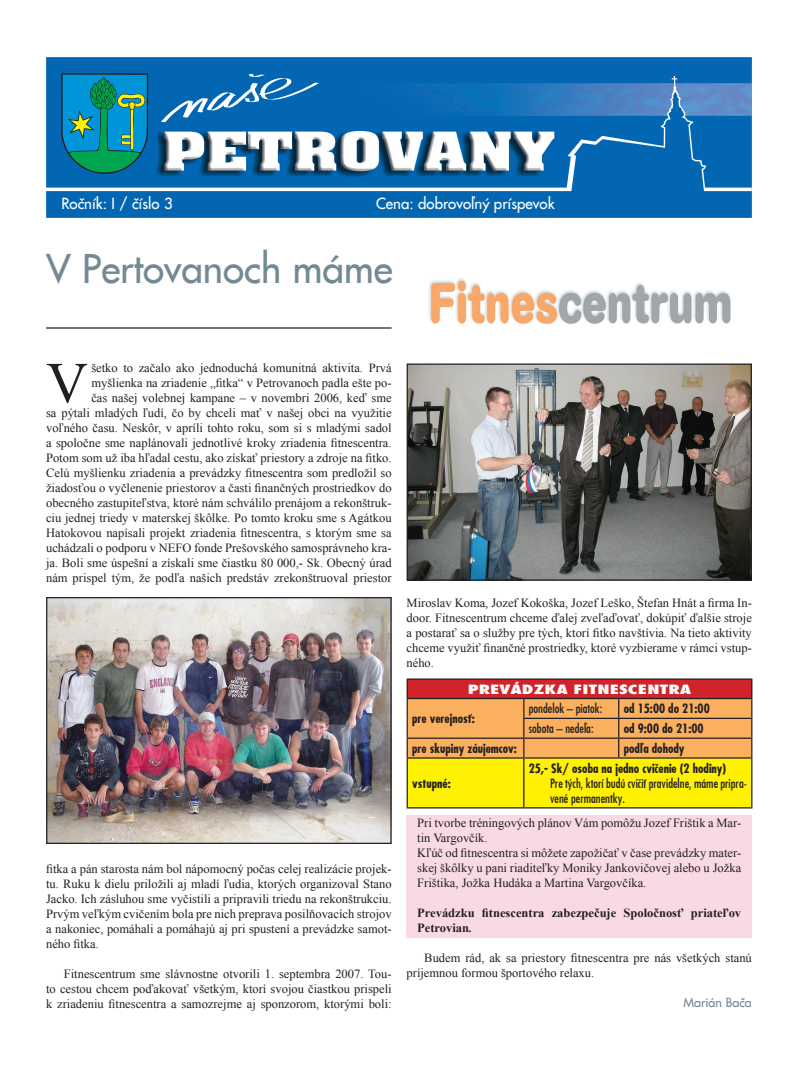
<style>
.page{position:relative;width:798px;height:1078px;background:#fff}
.page>*{position:absolute;margin:0;border:0;box-sizing:border-box;transform-origin:0 0}
.t1{font:57.75px "Times New Roman";color:#231f20}
.t2{font:38.75px "Fujiyama 2";color:#738a95}
.t3{font:15px "Fujiyama 2";color:#fff}
.t4{font:12.5px/15px "Times New Roman";color:#231f20;text-align:justify}
.t5{font:700 12.5px "Fujiyama";color:#231f20}
.t6{font:12.5px/15px "Fujiyama";color:#231f20}
.t7{font:700 12.5px/15px "Times New Roman";color:#231f20}
.t8{font:800 12.5px "Fujiyama";color:#fff;scale:1.5 1}
.t9{font:12.5px "Fujiyama 2";color:#738a95}
.s1{font-style:italic}
</style>
<div class="page">
<div style="left:46px;top:58px;width:705px;height:159px;background:#0266b3"></div>
<svg style="left:61px;top:73px;width:87px;height:3px"></svg>
<svg style="left:161px;top:74px;width:158px;height:2px"></svg>
<svg style="left:46px;top:76px;width:705px;height:115px;background:#3582b7"></svg>
<div style="left:406px;top:815px;width:345px;height:123px;background:#fad9e7"></div>
<img style="left:408px;top:365px;width:341px;height:213px">
<div style="left:406px;top:363px;width:345px;height:217px;border:1px solid #231f20"></div>
<img style="left:48px;top:599px;width:341px;height:242px">
<div style="left:46px;top:597px;width:345px;height:246px;border:1px solid #231f20"></div>
<hr style="left:46px;top:327px;width:345px;height:1px;background:#231f20">
<hr style="left:406px;top:678px;width:117px;height:1px;background:#231f20">
<hr style="left:523px;top:678px;width:95px;height:1px;background:#231f20">
<hr style="left:618px;top:678px;width:134px;height:1px;background:#231f20">
<svg style="left:406px;top:679px;width:346px;height:128px;background:#ecae31"></svg>
<hr style="left:406px;top:757px;width:117px;height:1px;background:#231f20">
<hr style="left:406px;top:758px;width:1px;height:49px;background:#231f20">
<hr style="left:523px;top:757px;width:95px;height:1px;background:#231f20">
<hr style="left:523px;top:758px;width:1px;height:49px;background:#231f20">
<hr style="left:618px;top:757px;width:134px;height:1px;background:#231f20">
<hr style="left:751px;top:758px;width:1px;height:49px;background:#231f20">
<hr style="left:406px;top:807px;width:117px;height:1px;background:#231f20">
<hr style="left:523px;top:807px;width:95px;height:1px;background:#231f20">
<hr style="left:618px;top:807px;width:134px;height:1px;background:#231f20">
<img style="left:429px;top:278px;width:302px;height:46px">
<p class="t3" style="left:61px;top:193px;width:113px">Ročník: I / číslo 3</p>
<p class="t3" style="left:376px;top:193px;width:180px">Cena: dobrovoľný príspevok</p>
<h2 class="t2" style="left:46px;top:239px;width:348px">V Pertovanoch máme</h2>
<h1 class="t1" style="left:46px;top:344px;width:43px">V</h1>
<p class="t4" style="left:46px;top:360px;width:347px;text-align:right">šetko to začalo ako jednoduchá komunitná aktivita. Prvá myšlienka na zriadenie „fitka“ v Petrovanoch padla ešte po-<br>čas našej volebnej kampane – v novembri 2006, keď sme<br>sa pýtali mladých ľudí, čo by chceli mať v našej obci na využitie voľného času. Neskôr, v apríli tohto roku, som si s mladými sadol a spoločne sme naplánovali jednotlivé kroky zriadenia fitnescentra.<br>Potom som už iba hľadal cestu, ako získať priestory a zdroje na fitko.<br>Celú myšlienku zriadenia a prevádzky fitnescentra som predložil so žiadosťou o vyčlenenie priestorov a časti finančných prostriedkov do obecného zastupiteľstva, ktoré nám schválilo prenájom a rekonštruk&shy;ciu jednej triedy v materskej škôlke. Po tomto kroku sme s Agátkou Hatokovou napísali projekt zriadenia fitnescentra, s ktorým sme sa uchádzali o podporu v NEFO fonde Prešovského samosprávneho kra&shy;ja. Boli sme úspešní a získali sme čiastku 80 000,- Sk. Obecný úrad nám prispel tým, že podľa našich predstáv zrekonštruoval priestor</p>
<p class="t4" style="left:46px;top:861px;width:347px">fitka a pán starosta nám bol nápomocný počas celej realizácie projek&shy;tu. Ruku k dielu priložili aj mladí ľudia, ktorých organizoval Stano Jacko. Ich zásluhou sme vyčistili a pripravili triedu na rekonštrukciu.<br>Prvým veľkým cvičením bola pre nich preprava posilňovacích strojov a nakoniec, pomáhali a pomáhajú aj pri spustení a prevádzke samot&shy;ného fitka.</p>
<p class="t4" style="left:46px;top:966px;width:347px;text-indent:18px">Fitnescentrum sme slávnostne otvorili 1. septembra 2007. Tou&shy;to cestou chcem poďakovať všetkým, ktorí svojou čiastkou prispeli k zriadeniu fitnescentra a samozrejme aj sponzorom, ktorými boli:</p>
<p class="t4" style="left:406px;top:595px;width:346px">Miroslav Koma, Jozef Kokoška, Jozef Leško, Štefan Hnát a firma In&shy;door. Fitnescentrum chceme ďalej zveľaďovať, dokúpiť ďalšie stroje a postarať sa o služby pre tých, ktorí fitko navštívia. Na tieto aktivity chceme využiť finančné prostriedky, ktoré vyzbierame v rámci vstup&shy;ného.</p>
<p class="t8" style="left:467px;top:680px;width:150px">PREVÁDZKA FITNESCENTRA</p>
<p class="t5" style="left:412px;top:710px;width:64px">pre verejnosť:</p>
<p class="t6" style="left:528px;top:700px;width:75px">pondelok – piatok:</p>
<p class="t5" style="left:623px;top:700px;width:87px">od 15:00 do 21:00</p>
<p class="t6" style="left:528px;top:720px;width:66px">sobota – nedeľa:</p>
<p class="t5" style="left:623px;top:720px;width:81px">od 9:00 do 21:00</p>
<p class="t5" style="left:412px;top:739px;width:106px">pre skupiny záujemcov:</p>
<p class="t5" style="left:623px;top:739px;width:62px">podľa dohody</p>
<p class="t5" style="left:412px;top:774px;width:40px">vstupné:</p>
<p class="t5" style="left:528px;top:759px;width:199px">25,- Sk/ osoba na jedno cvičenie (2 hodiny)</p>
<p class="t6" style="left:550px;top:775px;width:198px">Pre tých, ktorí budú cvičiť pravidelne, máme pripra&shy;vené permanentky.</p>
<p class="t4" style="left:417px;top:815px;width:325px;text-align:left">Pri tvorbe tréningových plánov Vám pomôžu Jozef Frištik a Mar&shy;tin Vargovčík.<br>Kľúč od fitnescentra si môžete zapožičať v čase prevádzky mater&shy;skej škôlky u pani riaditeľky Moniky Jankovičovej alebo u Jožka Frištika, Jožka Hudáka a Martina Vargovčíka.</p>
<p class="t7" style="left:417px;top:904px;width:325px">Prevádzku fitnescentra zabezpečuje Spoločnosť priateľov<br>Petrovian<span class="s1">.</span></p>
<p class="t4" style="left:406px;top:950px;width:346px;text-indent:18px">Budem rád, ak sa priestory fitnescentra pre nás všetkých stanú príjemnou formou športového relaxu.</p>
<p class="t9" style="left:683px;top:992px;width:70px">Marián Bača</p>
</div>
